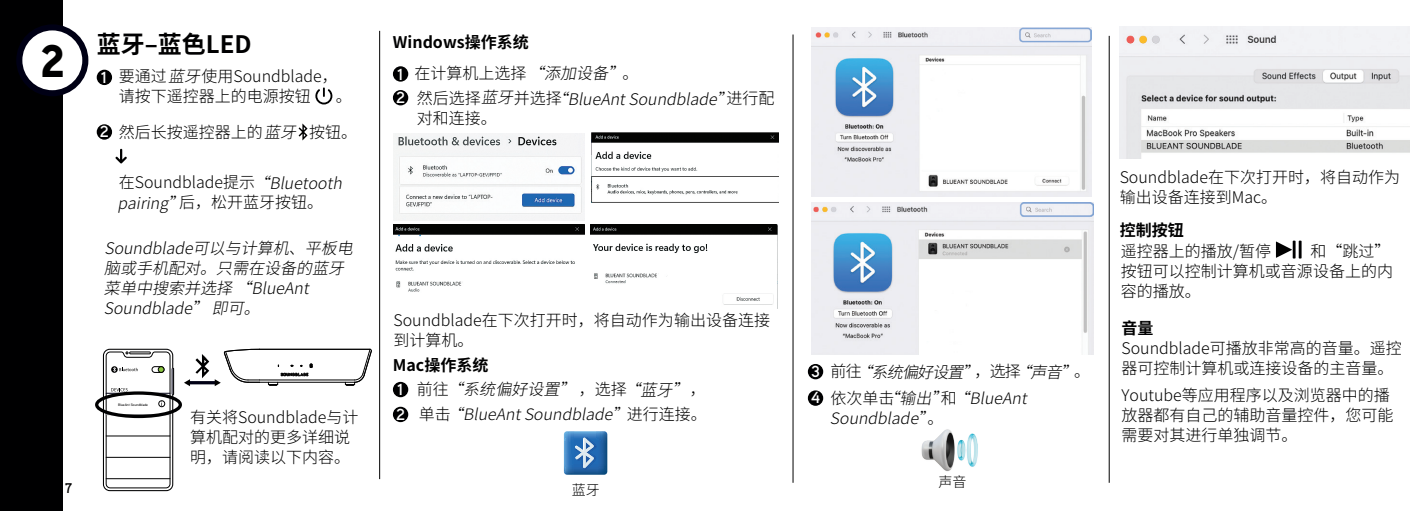
<style>
.page{position:relative;width:1418px;height:511px;background:#fff}
.page>*{position:absolute;margin:0;border:0;box-sizing:border-box;transform-origin:0 0}
.t1{font:900 45.6px "Aaux Pro";color:#000001}
.t2{font:700 24px "Source Han Sans CN";color:#000001}
.t3{font:italic 300 16.6px "Source Han Sans CN";color:#000001;scale:.96 1}
.t4{font:300 16px/20px "Source Han Sans CN";color:#000001}
.t5{font:italic 300 16px/20px "Source Han Sans CN";color:#000001}
.t6{font:700 16px/31px "Source Han Sans CN";color:#000001}
.t7{font:700 16px/24.4px "Aaux Pro";color:#fff}
.t8{font:italic 300 15.8px/19.6px "Source Han Sans CN";color:#000001}
.t9{font:300 14px "Source Han Sans CN";color:#000001}
.t10{font:700 14px "Aaux Pro";color:#000001}
.t11{font:500 3.6px "Aaux Pro";color:#000001}
.s1{font-style:italic}
.s2{font-family:"Aaux Pro";font-weight:700;color:#fff}
.s3{font-weight:300}
.s4{font-weight:300;font-style:italic}
.s5{font-weight:700;font-style:normal}
.s6{font-style:normal}
.s7{font-style:normal;font-size:16px}
.s8{font-size:16px}
</style>
<div class="page">
<div style="left:0;top:0;width:73px;height:510px;background:#000001"></div>
<div style="left:63px;top:0;width:1354px;height:510px;background:#fff"></div>
<svg style="left:16px;top:24px;width:72px;height:72px"></svg>
<img style="left:393px;top:133px;width:192px;height:87px">
<img style="left:591px;top:132px;width:187px;height:70px">
<img style="left:393px;top:224px;width:192px;height:68px">
<img style="left:590px;top:224px;width:188px;height:84px">
<img style="left:811px;top:28px;width:280px;height:169px">
<img style="left:1119px;top:27px;width:290px;height:131px">
<hr style="left:259px;top:381px;width:95px;height:1px;background:#000">
<svg style="left:268px;top:382px;width:10px;height:3px"></svg>
<svg style="left:278px;top:363px;width:35px;height:13px"></svg>
<hr style="left:259px;top:379px;width:95px;height:1px;background:#000">
<svg style="left:345px;top:348px;width:27px;height:37px"></svg>
<hr style="left:259px;top:348px;width:111px;height:1px;background:#000">
<img style="left:921px;top:429px;width:57px;height:43px">
<img style="left:811px;top:202px;width:282px;height:152px">
<svg style="left:315px;top:87px;width:17px;height:17px"></svg>
<svg style="left:1275px;top:241px;width:16px;height:16px"></svg>
<hr style="left:1292px;top:240px;width:3px;height:18px;background:#000001">
<hr style="left:1298px;top:240px;width:3px;height:18px;background:#000001">
<hr style="left:792px;top:34px;width:1px;height:448px;background:#000001">
<hr style="left:1108px;top:36px;width:1px;height:446px;background:#000001">
<hr style="left:379px;top:31px;width:1px;height:447px;background:#000001">
<hr style="left:189px;top:381px;width:27px;height:3px;background:#000015">
<svg style="left:215px;top:348px;width:45px;height:38px"></svg>
<svg style="left:184px;top:354px;width:25px;height:32px"></svg>
<div style="left:95px;top:391px;width:87px;height:26px;border:3px solid #000001;border-radius:50%"></div>
<svg style="left:103px;top:348px;width:71px;height:142px"></svg>
<svg style="left:564px;top:431px;width:43px;height:43px;background:#447fb9"></svg>
<div style="left:97px;top:70px;width:15px;height:15px;background:#000001;border-radius:50%"></div>
<div style="left:97px;top:124px;width:15px;height:15px;background:#000001;border-radius:50%"></div>
<svg style="left:115px;top:149px;width:12px;height:14px"></svg>
<svg style="left:298px;top:123px;width:9px;height:17px"></svg>
<div style="left:393px;top:66px;width:15px;height:16px;background:#000001;border-radius:50%"></div>
<div style="left:393px;top:90px;width:15px;height:15px;background:#000001;border-radius:50%"></div>
<div style="left:393px;top:381px;width:15px;height:16px;background:#000001;border-radius:50%"></div>
<div style="left:393px;top:406px;width:15px;height:16px;background:#000001;border-radius:50%"></div>
<div style="left:807px;top:363px;width:16px;height:16px;background:#000001;border-radius:50%"></div>
<div style="left:807px;top:390px;width:16px;height:15px;background:#000001;border-radius:50%"></div>
<h1 class="t1" style="left:40px;top:31px;width:27px">2</h1>
<h2 class="t2" style="left:97px;top:31px;width:156px">蓝牙‒蓝色LED</h2>
<p class="t4" style="left:119px;top:67px;width:221px;text-indent:83px">使用Soundblade，请按下遥控器上的电源按钮</p>
<p class="t4" style="left:119px;top:67px;width:91px">要通过<span class="s1">蓝牙</span></p>
<p class="t7" style="left:101px;top:65px;width:8px">1</p>
<p class="t4" style="left:336px;top:87px;width:17px">。</p>
<p class="t4" style="left:100px;top:122px;width:259px"><span class="s2">2</span> 然后长按遥控器上的<span class="s1">蓝牙</span>按钮。</p>
<p class="t4" style="left:179px;top:172px;width:172px;text-indent:-60px">在Soundblade提示<span class="s1">“Bluetooth</span>后，松开蓝牙按钮。</p>
<p class="t5" style="left:117px;top:193px;width:76px">pairing”</p>
<p class="t5" style="left:104px;top:238px;width:259px">Soundblade可以与计算机、平板电脑或手机配对。只需在设备的蓝牙菜单中搜索并选择 “BlueAnt<br>Soundblade” 即可。</p>
<p class="t10" style="left:65px;top:479px;width:9px">7</p>
<p class="t11" style="left:118px;top:402px;width:31px">BlueAnt Soundblade</p>
<p class="t4" style="left:190px;top:407px;width:170px">有关将Soundblade与计算机配对的更多详细说明，请阅读以下内容。</p>
<p class="t6" style="left:414px;top:27px;width:219px;text-indent:-22px">Windows操作系统<br><span class="s3">在计算机上选择</span><span class="s4">“添加设备”</span></p>
<p class="t7" style="left:397px;top:61px;width:8px">1</p>
<p class="t4" style="left:396px;top:88px;width:127px"><span class="s2">2</span> 然后选择<span class="s1">蓝牙</span></p>
<p class="t4" style="left:514px;top:88px;width:49px">并选择</p>
<p class="t4" style="left:726px;top:88px;width:49px">进行配</p>
<p class="t4" style="left:417px;top:108px;width:81px">对和连接。</p>
<p class="t4" style="left:622px;top:64px;width:17px">。</p>
<p class="t5" style="left:552px;top:89px;width:191px">“BlueAntSoundblade”</p>
<p class="t4" style="left:393px;top:310px;width:378px">Soundblade在下次打开时，将自动作为输出设备连接到计算机。</p>
<p class="t5" style="left:417px;top:353px;width:168px;line-height:24.2px;text-indent:-24px"><span class="s5">Mac操作系统<br></span><span class="s6">前往</span> “系统偏好设置”</p>
<p class="t3" style="left:578px;top:380px;width:124px"><span class="s7">，选择</span> “蓝牙”</p>
<p class="t4" style="left:690px;top:379px;width:17px">，</p>
<p class="t8" style="left:447px;top:404px;width:190px">“BlueAntSoundblade”</p>
<p class="t7" style="left:396px;top:377px;width:11px">1<br>2</p>
<p class="t4" style="left:419px;top:404px;width:33px">单击</p>
<p class="t4" style="left:627px;top:404px;width:81px">进行连接。</p>
<p class="t9" style="left:572px;top:481px;width:29px">蓝牙</p>
<p class="t7" style="left:811px;top:358px;width:10px">3</p>
<p class="t7" style="left:811px;top:385px;width:11px">4</p>
<p class="t4" style="left:830px;top:361px;width:33px">前往</p>
<p class="t4" style="left:974px;top:361px;width:48px">，选择</p>
<p class="t4" style="left:1074px;top:361px;width:17px">。</p>
<p class="t5" style="left:856px;top:361px;width:132px">“系统偏好设置”</p>
<p class="t5" style="left:1015px;top:361px;width:71px">“声音”</p>
<p class="t8" style="left:829px;top:388px;width:206px;text-indent:54px"><span class="s8">“输出”</span> “BlueAnt<br>Soundblade”</p>
<p class="t4" style="left:830px;top:388px;width:65px">依次单击</p>
<p class="t4" style="left:927px;top:388px;width:31px;text-indent:13px">和。</p>
<p class="t9" style="left:938px;top:473px;width:29px">声音</p>
<p class="t4" style="left:1119px;top:167px;width:282px">Soundblade在下次打开时，将自动作为输出设备连接到Mac。</p>
<p class="t6" style="left:1119px;top:214px;width:65px">控制按钮</p>
<p class="t4" style="left:1120px;top:241px;width:152px">遥控器上的播放/暂停</p>
<p class="t4" style="left:1120px;top:241px;width:273px;text-indent:189px">和“跳过”按钮可以控制计算机或音源设备上的内容的播放。</p>
<p class="t6" style="left:1121px;top:312px;width:33px">音量</p>
<p class="t4" style="left:1121px;top:338px;width:282px">Soundblade可播放非常高的音量。遥控器可控制计算机或连接设备的主音量。</p>
<p class="t4" style="left:1121px;top:385px;width:273px">Youtube等应用程序以及浏览器中的播放器都有自己的辅助音量控件，您可能需要对其进行单独调节。</p>
</div>
